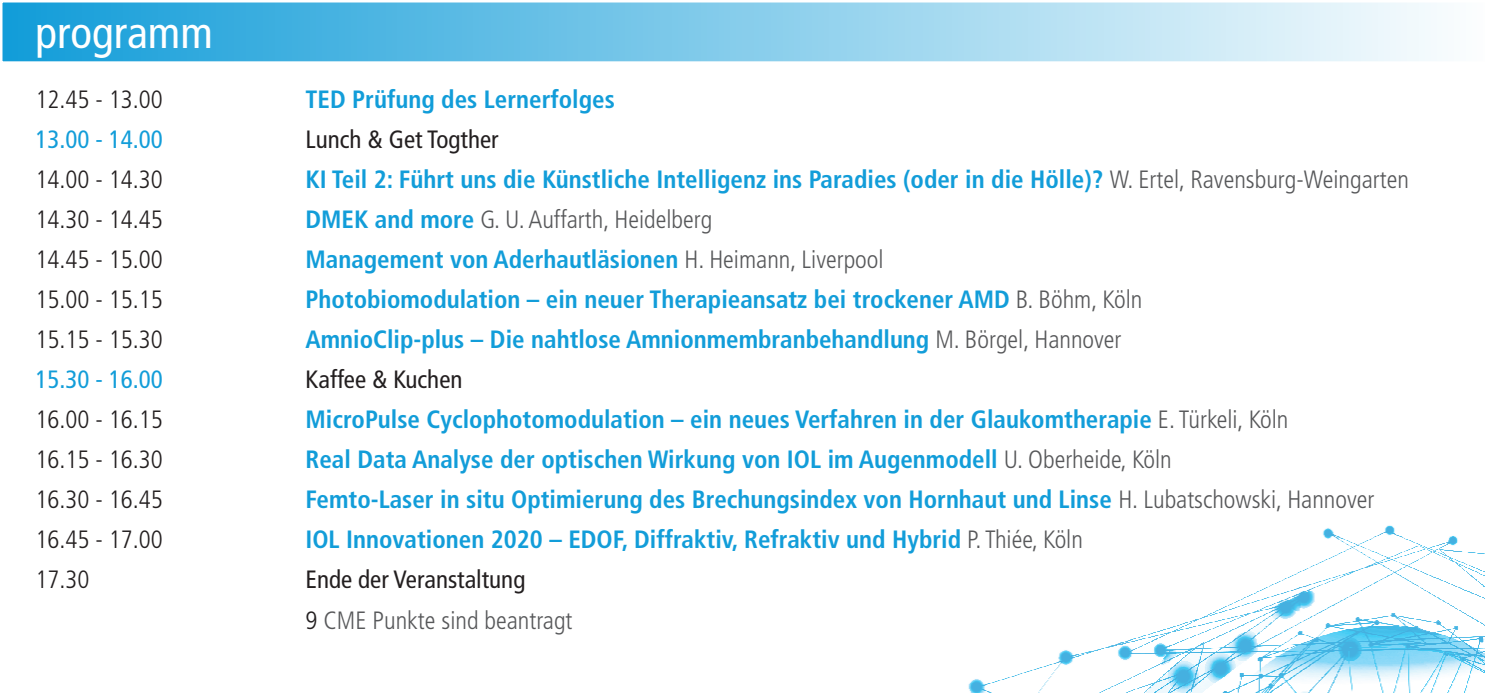
<style>
.page{position:relative;width:1485px;height:695px;background:#fff}
.page>*{position:absolute;margin:0;border:0;box-sizing:border-box;transform-origin:0 0}
.t1{font:condensed 45px "Frutiger LT Std";color:#fff}
.t2{font:700 condensed 25px "Frutiger LT Std";color:#129dd9}
.t3{font:300 condensed 25px "Frutiger LT Std";color:#231f20}
.t4{font:300 condensed 25px "Frutiger LT Std";color:#57585a}
.t5{font:condensed 25px "Frutiger LT Std";color:#231f20}
.t6{font:condensed 25px "Frutiger LT Std";color:#129dd9}
.s1{font-weight:300;color:#57585a}
.s2{font-weight:700;color:#129dd9}
.s3{color:#231f20}
</style>
<div class="page">
<svg style="left:2px;top:2px;width:1435px;height:60px;background:#85cceb"></svg>
<img style="left:968px;top:525px;width:517px;height:167px">
<p class="t1" style="left:35px;top:7px;width:179px">programm</p>
<p class="t3" style="left:35px;top:85px;width:129px">12.45 - 13.00</p>
<p class="t2" style="left:305px;top:85px;width:311px">TED Prüfung des Lernerfolges</p>
<p class="t6" style="left:35px;top:125px;width:129px">13.00 - 14.00</p>
<p class="t5" style="left:305px;top:125px;width:195px">Lunch &amp; Get Togther</p>
<p class="t3" style="left:35px;top:165px;width:129px">14.00 - 14.30</p>
<p class="t2" style="left:305px;top:165px;width:1105px">KI Teil 2: Führt uns die Künstliche Intelligenz ins Paradies (oder in die Hölle)? <span class="s1">W. Ertel, Ravensburg-Weingarten</span></p>
<p class="t3" style="left:35px;top:205px;width:129px">14.30 - 14.45</p>
<p class="t4" style="left:305px;top:205px;width:408px"><span class="s2">DMEK and more</span> G. U. Auffarth, Heidelberg</p>
<p class="t3" style="left:35px;top:245px;width:129px">14.45 - 15.00</p>
<p class="t2" style="left:305px;top:245px;width:579px">Management von Aderhautläsionen <span class="s1">H. Heimann, Liverpool</span></p>
<p class="t3" style="left:35px;top:285px;width:129px">15.00 - 15.15</p>
<p class="t2" style="left:305px;top:285px;width:838px">Photobiomodulation – ein neuer Therapieansatz bei trockener AMD <span class="s1">B. Böhm, Köln</span></p>
<p class="t3" style="left:35px;top:325px;width:129px">15.15 - 15.30</p>
<p class="t2" style="left:305px;top:325px;width:817px">AmnioClip-plus – Die nahtlose Amnionmembranbehandlung <span class="s1">M. Börgel, Hannover</span></p>
<p class="t6" style="left:35px;top:365px;width:129px">15.30 - 16.00</p>
<p class="t5" style="left:305px;top:365px;width:158px">Kaffee &amp; Kuchen</p>
<p class="t3" style="left:35px;top:405px;width:129px">16.00 - 16.15</p>
<p class="t2" style="left:305px;top:405px;width:984px">MicroPulse Cyclophotomodulation – ein neues Verfahren in der Glaukomtherapie <span class="s1">E. Türkeli, Köln</span></p>
<p class="t3" style="left:35px;top:445px;width:129px">16.15 - 16.30</p>
<p class="t2" style="left:305px;top:445px;width:868px">Real Data Analyse der optischen Wirkung von IOL im Augenmodell <span class="s1">U. Oberheide, Köln</span></p>
<p class="t3" style="left:35px;top:485px;width:129px">16.30 - 16.45</p>
<p class="t2" style="left:305px;top:485px;width:1070px">Femto-Laser in situ Optimierung des Brechungsindex von Hornhaut und Linse <span class="s1">H. Lubatschowski, Hannover</span></p>
<p class="t3" style="left:35px;top:525px;width:129px">16.45 - 17.00</p>
<p class="t2" style="left:305px;top:525px;width:779px">IOL Innovationen 2020 – EDOF, Diffraktiv, Refraktiv und Hybrid <span class="s1">P. Thiée, Köln</span></p>
<p class="t3" style="left:35px;top:565px;width:55px">17.30</p>
<p class="t5" style="left:305px;top:565px;width:221px">Ende der Veranstaltung</p>
<p class="t4" style="left:305px;top:605px;width:269px"><span class="s3">9</span> CME Punkte sind beantragt</p>
</div>
